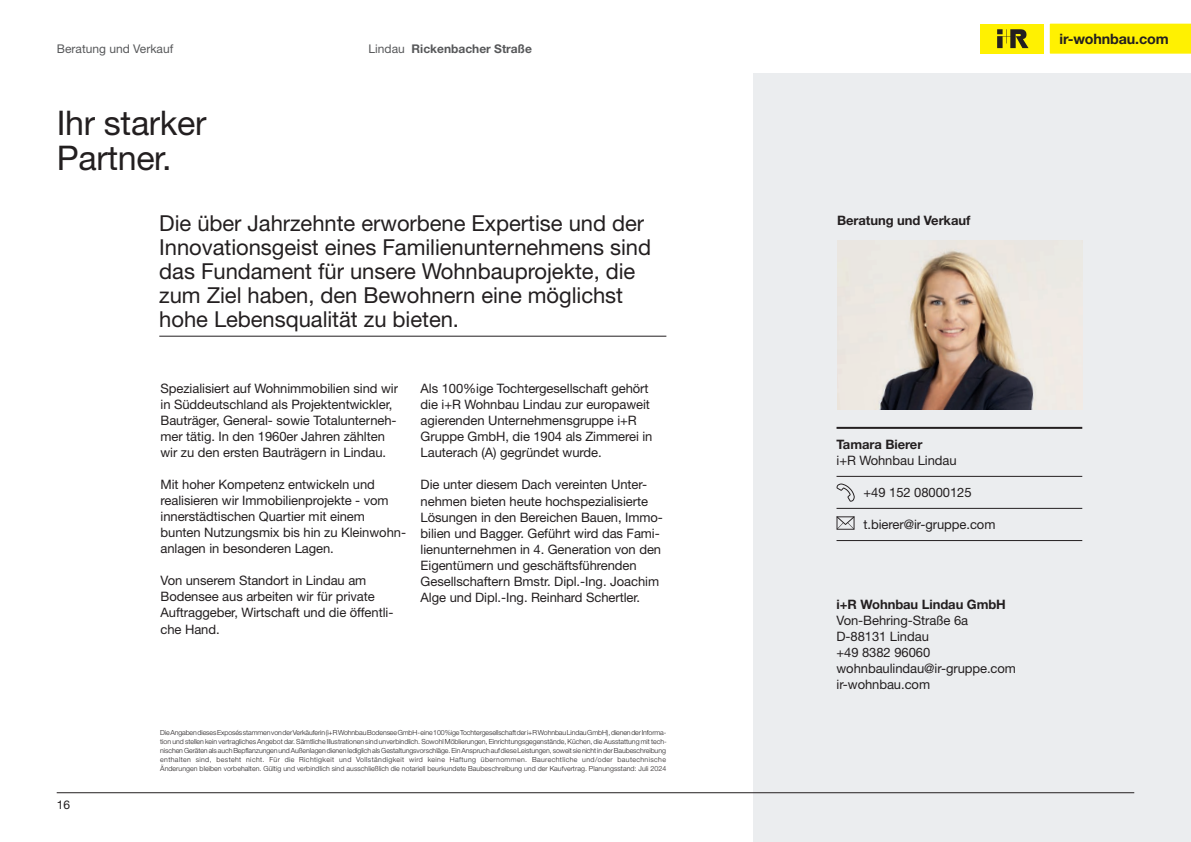
<style>
.page{position:relative;width:1191px;height:842px;background:#fff}
.page>*{position:absolute;margin:0;border:0;box-sizing:border-box;transform-origin:0 0}
.t1{font:34px/35px "Helvetica Neue LT Std";letter-spacing:-.01em;color:#231f20}
.t2{font:22px/24px "Helvetica Neue LT Std";letter-spacing:-.005em;color:#231f20}
.t3{font:700 14.3px "Helvetica Neue LT Std";letter-spacing:-.01em;color:#231f20}
.t4{font:13px/16px "Helvetica Neue LT Std";letter-spacing:-.005em;color:#231f20}
.t5{font:700 13px "Helvetica Neue LT Std";letter-spacing:-.005em;color:#231f20}
.t6{font:700 12px "Helvetica Neue LT Std";color:#57585a}
.t7{font:12px "Helvetica Neue LT Std";color:#57585a}
.t8{font:12px "Helvetica Neue LT Std";color:#231f20}
.t9{font:300 7px/9px "Helvetica Neue LT Std";letter-spacing:-.005em;color:#231f20}
.s1{font-weight:400}
</style>
<div class="page">
<div style="left:753px;top:0;width:438px;height:842px;background:#ebedef"></div>
<hr style="left:57px;top:792px;width:1077px;height:1px;background:#231f20">
<hr style="left:159px;top:336px;width:507px;height:1px;background:#231f20">
<div style="left:0;top:0;width:1191px;height:72px;background:#fff"></div>
<div style="left:1050px;top:24px;width:141px;height:29px;background:#fff101"></div>
<div style="left:979px;top:24px;width:64px;height:29px;background:#fff101"></div>
<svg style="left:997px;top:29px;width:31px;height:19px"></svg>
<hr style="left:836px;top:427px;width:246px;height:2px;background:#231f20">
<hr style="left:836px;top:476px;width:246px;height:1px;background:#231f20">
<hr style="left:836px;top:508px;width:246px;height:1px;background:#231f20">
<hr style="left:836px;top:540px;width:246px;height:1px;background:#231f20">
<svg style="left:836px;top:483px;width:18px;height:19px"></svg>
<svg style="left:836px;top:516px;width:18px;height:14px"></svg>
<img style="left:837px;top:240px;width:245px;height:169px">
<p class="t7" style="left:57px;top:41px;width:118px">Beratung und Verkauf</p>
<p class="t6" style="left:369px;top:41px;width:165px"><span class="s1">Lindau</span> Rickenbacher Straße</p>
<h1 class="t1" style="left:57px;top:104px;width:151px">Ihr starker<br>Partner.</h1>
<h2 class="t2" style="left:159px;top:211px;width:493px">Die über Jahrzehnte erworbene Expertise und der Innovationsgeist eines Familienunternehmens sind das Fundament für unsere Wohnbauprojekte, die zum Ziel haben, den Bewohnern eine möglichst hohe Lebensqualität zu bieten.</h2>
<p class="t5" style="left:837px;top:212px;width:135px">Beratung und Verkauf</p>
<p class="t8" style="left:57px;top:797px;width:15px">16</p>
<p class="t4" style="left:160px;top:380px;width:239px">Spezialisiert auf Wohnimmobilien sind wir in Süddeutschland als Projektentwickler, Bauträger, General- sowie Totalunterneh&shy;mer tätig. In den 1960er Jahren zählten wir zu den ersten Bauträgern in Lindau.</p>
<p class="t4" style="left:160px;top:476px;width:247px">Mit hoher Kompetenz entwickeln und realisieren wir Immobilienprojekte - vom innerstädtischen Quartier mit einem bunten Nutzungsmix bis hin zu Kleinwohn&shy;anlagen in besonderen Lagen.</p>
<p class="t4" style="left:160px;top:572px;width:234px">Von unserem Standort in Lindau am<br>Bodensee aus arbeiten wir für private<br>Auftraggeber, Wirtschaft und die öffentli&shy;che Hand.</p>
<p class="t4" style="left:420px;top:380px;width:233px">Als 100%ige Tochtergesellschaft gehört die i+R Wohnbau Lindau zur europaweit agierenden Unternehmensgruppe i+R Gruppe GmbH, die 1904 als Zimmerei in Lauterach (A) gegründet wurde.</p>
<p class="t4" style="left:420px;top:477px;width:244px">Die unter diesem Dach vereinten Unter&shy;nehmen bieten heute hochspezialisierte Lösungen in den Bereichen Bauen, Immo&shy;bilien und Bagger. Geführt wird das Fami&shy;lienunternehmen in 4. Generation von den Eigentümern und geschäftsführenden Gesellschaftern Bmstr. Dipl.-Ing. Joachim Alge und Dipl.-Ing. Reinhard Schertler.</p>
<p class="t9" style="left:160px;top:727px;width:508px">Die Angaben dieses Exposés stammen von der Verkäuferin (i+R Wohnbau Bodensee GmbH- eine 100%ige Tochtergesellschaft der i+R Wohnbau Lindau GmbH), dienen der Informa&shy;tion und stellen kein vertragliches Angebot dar. Sämtliche Illustrationen sind unverbindlich. Sowohl Möblierungen, Einrichtungsgegenstände, Küchen, die Ausstattung mit tech&shy;nischen Geräten als auch Bepflanzungen und Außenlagen dienen lediglich als Gestaltungsvorschläge. Ein Anspruch auf diese Leistungen, soweit sie nicht in der Baubeschreibung enthalten sind, besteht nicht. Für die Richtigkeit und Vollständigkeit wird keine Haftung übernommen. Baurechtliche und/oder bautechnische Änderungen bleiben vorbehalten. Gültig und verbindlich sind ausschließlich die notariell beurkundete Baubeschreibung und der Kaufvertrag. Planungsstand: Juli 2024</p>
<p class="t5" style="left:836px;top:436px;width:87px">Tamara Bierer</p>
<p class="t4" style="left:836px;top:452px;width:122px">i+R Wohnbau Lindau</p>
<p class="t4" style="left:863px;top:484px;width:110px">+49 152 08000125</p>
<p class="t4" style="left:863px;top:516px;width:133px">t.bierer@ir-gruppe.com</p>
<p class="t5" style="left:836px;top:596px;width:171px">i+R Wohnbau Lindau GmbH</p>
<p class="t4" style="left:836px;top:612px;width:181px">Von-Behring-Straße 6a<br>D-88131 Lindau<br>+49 8382 96060 wohnbaulindau@ir-gruppe.com ir-wohnbau.com</p>
<p class="t3" style="left:1059px;top:30px;width:111px">ir-wohnbau.com</p>
</div>
